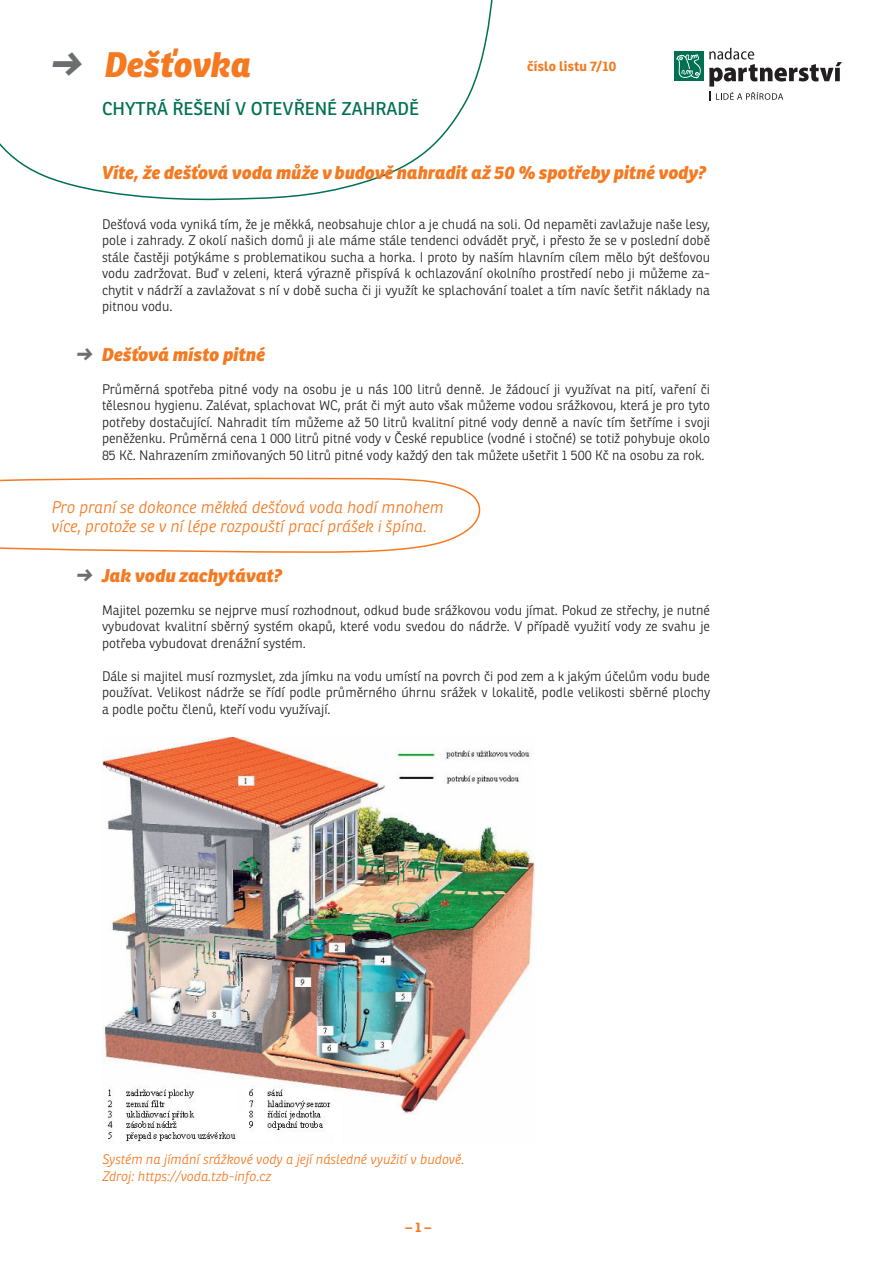
<style>
.page{position:relative;width:893px;height:1263px;background:#fff}
.page>*{position:absolute;margin:0;border:0;box-sizing:border-box;transform-origin:0 0}
.t1{font:italic 800 34.5px "Ronnia";letter-spacing:-.005em;color:#f47920}
.t2{font:italic 800 18px "Ronnia";color:#f47920}
.t3{font:18px "Ronnia";color:#007052}
.t4{font:italic 300 16.5px/19.8px "Ronnia";color:#f47920}
.t5{font:300 13.5px/16.5px "Ronnia";color:#231f20;text-align:justify}
.t6{font:italic 300 13.5px/16.5px "Ronnia";color:#f47920}
.t7{font:700 13.5px "Ronnia";letter-spacing:.01em;color:#f47920}
.s1{color:#6c6d70}
</style>
<div class="page">
<svg style="left:0;top:0;width:493px;height:200px"></svg>
<div style="left:674px;top:51px;width:29px;height:30px;background:#007052"></div>
<svg style="left:676px;top:54px;width:25px;height:24px"></svg>
<svg style="left:709px;top:48px;width:133px;height:53px"></svg>
<svg style="left:0;top:477px;width:481px;height:76px"></svg>
<div style="left:131px;top:47px;width:15px;height:11px;background:#fff"></div>
<img style="left:103px;top:738px;width:432px;height:405px">
<p class="t1" style="left:51px;top:42px;width:203px"><span class="s1">d</span> Děšťovka</p>
<p class="t3" style="left:102px;top:97px;width:318px">CHYTRÁ ŘEŠENÍ V OTEVŘENÉ ZAHRADĚ</p>
<p class="t7" style="left:527px;top:57px;width:90px">číslo listu 7/10</p>
<p class="t2" style="left:102px;top:161px;width:606px">Víte, že dešťová voda může v budově nahradit až 50 % spotřeby pitné vody?</p>
<p class="t5" style="left:102px;top:216px;width:610px">Dešťová voda vyniká tím, že je měkká, neobsahuje chlor a je chudá na soli. Od nepaměti zavlažuje naše lesy, pole i zahrady. Z okolí našich domů ji ale máme stále tendenci odvádět pryč, i přesto že se v poslední době stále častěji potýkáme s problematikou sucha a horka. I proto by naším hlavním cílem mělo být dešťovou vodu zadržovat. Buď v zeleni, která výrazně přispívá k ochlazování okolního prostředí nebo ji můžeme za&shy;chytit v nádrží a zavlažovat s ní v době sucha či ji využít ke splachování toalet a tím navíc šetřit náklady na pitnou vodu.</p>
<p class="t2" style="left:77px;top:343px;width:190px"><span class="s1">d</span> Dešťová místo pitné</p>
<p class="t5" style="left:102px;top:381px;width:610px">Průměrná spotřeba pitné vody na osobu je u nás 100 litrů denně. Je žádoucí ji využívat na pití, vaření či tělesnou hygienu. Zalévat, splachovat WC, prát či mýt auto však můžeme vodou srážkovou, která je pro tyto potřeby dostačující. Nahradit tím můžeme až 50 litrů kvalitní pitné vody denně a navíc tím šetříme i svoji peněženku. Průměrná cena 1 000 litrů pitné vody v České republice (vodné i stočné) se totiž pohybuje okolo 85 Kč. Nahrazením zmiňovaných 50 litrů pitné vody každý den tak můžete ušetřit 1 500 Kč na osobu za rok.</p>
<p class="t4" style="left:51px;top:497px;width:394px">Pro praní se dokonce měkká dešťová voda hodí mnohem více, protože se v ní lépe rozpouští prací prášek i špína.</p>
<p class="t2" style="left:77px;top:564px;width:207px"><span class="s1">d</span> Jak vodu zachytávat?</p>
<p class="t5" style="left:102px;top:602px;width:609px">Majitel pozemku se nejprve musí rozhodnout, odkud bude srážkovou vodu jímat. Pokud ze střechy, je nutné vybudovat kvalitní sběrný systém okapů, které vodu svedou do nádrže. V případě využití vody ze svahu je potřeba vybudovat drenážní systém.</p>
<p class="t5" style="left:102px;top:668px;width:610px">Dále si majitel musí rozmyslet, zda jímku na vodu umístí na povrch či pod zem a k jakým účelům vodu bude používat. Velikost nádrže se řídí podle průměrného úhrnu srážek v lokalitě, podle velikosti sběrné plochy a podle počtu členů, kteří vodu využívají.</p>
<p class="t6" style="left:102px;top:1151px;width:363px">Systém na jímání srážkové vody a její následné využití v budově.<br>Zdroj: https://voda.tzb-info.cz</p>
<p class="t7" style="left:405px;top:1218px;width:27px">– 1 –</p>
</div>
